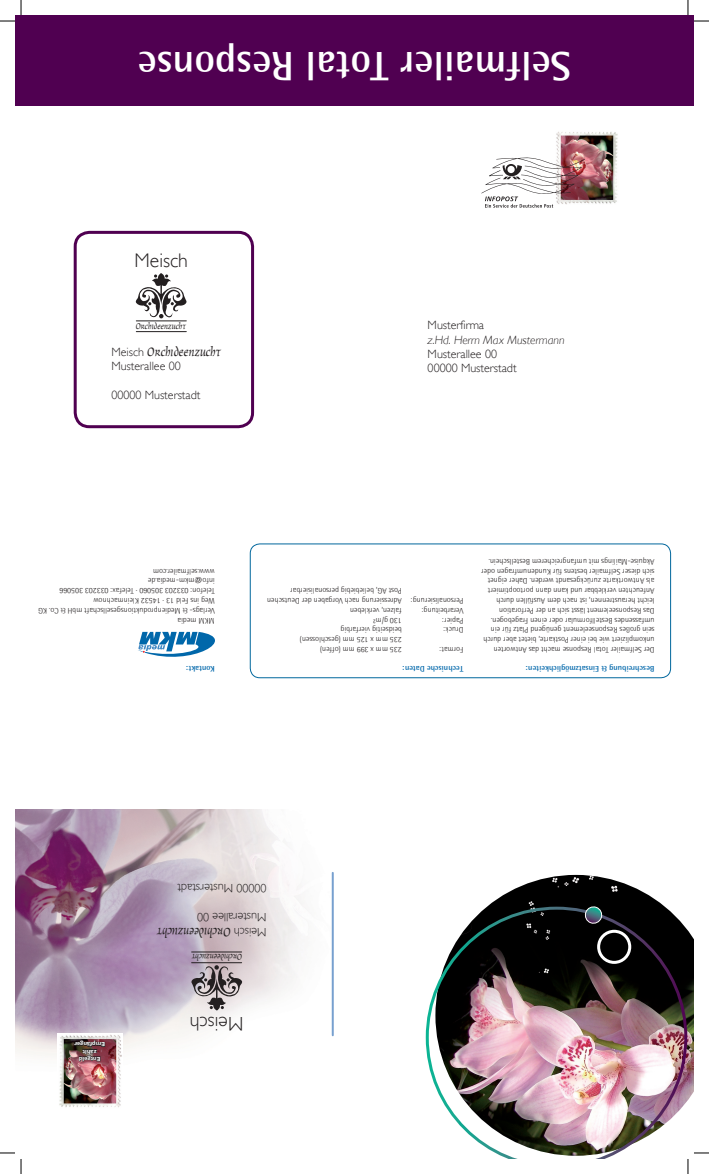
<style>
.page{position:relative;width:709px;height:1174px;background:#fff}
.page>*{position:absolute;margin:0;border:0;box-sizing:border-box;transform-origin:0 0}
.t1{font:700 41px "Rotis Semi Sans";color:#fff}
.t2{font:300 19.7px "Gill Sans";color:#231f20}
.t3{font:14px "Oxford";color:#231f20}
.t4{font:300 12px/14.4px "Gill Sans";color:#231f20}
.t5{font:italic 300 12px "Gill Sans";color:#231f20}
.t6{font:9.6px "Oxford";color:#231f20}
.t7{font:300 8.1px/9.8px "Rotis Semi Sans";color:#231f20}
.t8{font:700 8.1px "Rotis Semi Sans";color:#0067aa}
.t9{font:700 6px/7.2px "Gill Sans";color:#fff;text-align:center}
.s1{font-family:"Gill Sans";font-weight:300;font-size:12px}
</style>
<div class="page">
<img style="left:15px;top:809px;width:287px;height:247px">
<div style="left:74px;top:231px;width:180px;height:197px;border:3px solid #500051;border-radius:14px"></div>
<div style="left:15px;top:15px;width:678px;height:91px;background:#500051"></div>
<img style="left:556px;top:131px;width:62px;height:73px">
<hr style="left:136px;top:320px;width:50px;height:1px;background:#231f20">
<svg style="left:135px;top:273px;width:52px;height:45px"></svg>
<hr style="left:136px;top:331px;width:50px;height:1px;background:#231f20">
<img style="left:481px;top:157px;width:103px;height:51px">
<img style="left:488px;top:874px;width:205px;height:228px">
<img style="left:425px;top:906px;width:261px;height:252px">
<div style="left:596px;top:929px;width:34px;height:34px;border:3px solid #fff;border-radius:50%"></div>
<svg style="left:584px;top:904px;width:19px;height:21px"></svg>
<hr style="left:331px;top:872px;width:2px;height:162px;background:#77a0cf">
<hr style="left:191px;top:962px;width:50px;height:1px;background:#231f20">
<svg style="left:191px;top:964px;width:51px;height:46px"></svg>
<hr style="left:191px;top:951px;width:50px;height:1px;background:#231f20">
<img style="left:57px;top:1033px;width:65px;height:75px">
<svg style="left:73px;top:1039px;width:33px;height:22px"></svg>
<div style="left:250px;top:543px;width:420px;height:135px;border:1px solid #00679d;border-radius:10px"></div>
<svg style="left:138px;top:631px;width:77px;height:25px"></svg>
<svg style="left:0;top:0;width:22px;height:22px"></svg>
<svg style="left:0;top:1152px;width:22px;height:21px"></svg>
<svg style="left:687px;top:0;width:21px;height:22px"></svg>
<svg style="left:687px;top:1152px;width:21px;height:21px"></svg>
<h1 class="t1" style="left:571px;top:91px;width:435px;rotate:-180deg">Selfmailer Total Response</h1>
<h2 class="t2" style="left:134px;top:249px;width:55px">Meisch</h2>
<p class="t6" style="left:136px;top:321px;width:52px">Orchideenzucht</p>
<h3 class="t3" style="left:111px;top:344px;width:111px"><span class="s1">Meisch</span> Orchideenzucht</h3>
<h3 class="t4" style="left:111px;top:359px;width:71px">Musterallee 00</h3>
<h3 class="t4" style="left:111px;top:388px;width:90px">00000 Musterstadt</h3>
<h3 class="t4" style="left:427px;top:318px;width:58px">Musterfirma</h3>
<h3 class="t5" style="left:427px;top:333px;width:138px">z.Hd. Herrn Max Mustermann</h3>
<h3 class="t4" style="left:427px;top:347px;width:90px">Musterallee 00<br>00000 Musterstadt</h3>
<p class="t7" style="left:215px;top:625px;width:178px;rotate:-180deg">MKM media<br>Verlags- &amp; Medienproduktionsgesellschaft mbH &amp; Co. KG<br>Weg ins Feld 13 · 14532 Kleinmachnow<br>Telefon: 033203 305060 · Telefax: 033203 305066 info@mkm-media.de<br>www.selfmailer.com</p>
<p class="t8" style="left:215px;top:674px;width:30px;rotate:-180deg">Kontakt:</p>
<p class="t7" style="left:401px;top:595px;width:113px;rotate:-180deg">Post AG, beliebiebig personalisierbar</p>
<p class="t7" style="left:401px;top:605px;width:136px;rotate:-180deg">Adressierung nach Vorgaben der Deutschen</p>
<p class="t7" style="left:463px;top:605px;width:54px;rotate:-180deg">Personalisierung:</p>
<p class="t7" style="left:401px;top:615px;width:53px;rotate:-180deg">falzen, verkleben</p>
<p class="t7" style="left:463px;top:615px;width:43px;rotate:-180deg">Verarbeitung:</p>
<p class="t7" style="left:401px;top:625px;width:30px;rotate:-180deg">130 g/m²</p>
<p class="t7" style="left:463px;top:625px;width:23px;rotate:-180deg">Papier:</p>
<p class="t7" style="left:401px;top:644px;width:103px;rotate:-180deg">235 mm x 125 mm (geschlossen) beidseitig vierfarbig</p>
<p class="t7" style="left:463px;top:634px;width:21px;rotate:-180deg">Druck:</p>
<p class="t7" style="left:401px;top:654px;width:83px;rotate:-180deg">235 mm x 399 mm (offen)</p>
<p class="t7" style="left:463px;top:654px;width:25px;rotate:-180deg">Format:</p>
<p class="t8" style="left:463px;top:674px;width:62px;rotate:-180deg">Technische Daten:</p>
<p class="t7" style="left:654px;top:654px;width:175px;rotate:-180deg">Der Selfmailer Total Response macht das Antworten unkompliziert wie bei einer Postkarte, bietet aber durch sein großes Responseelement genügend Platz für ein umfassendes Bestellformular oder einen Fragebogen.<br>Das Responseelement lässt sich an der Perforation leicht heraustrennen, ist nach dem Ausfüllen durch Anfeuchten verklebbar und kann dann portooptimiert als Antwortkarte zurückgesandt werden. Daher eignet sich dieser Selfmailer bestens für Kundenumfragen oder Akquise-Mailings mit umfangreicherem Bestellschein.</p>
<p class="t8" style="left:654px;top:674px;width:130px;rotate:-180deg">Beschreibung &amp; Einsatzmöglichkeiten:</p>
<h3 class="t4" style="left:266px;top:895px;width:90px;rotate:-180deg">00000 Musterstadt</h3>
<h3 class="t4" style="left:266px;top:938px;width:71px;rotate:-180deg">Meisch<br>Musterallee 00</h3>
<h3 class="t3" style="left:230px;top:938px;width:75px;rotate:-180deg">Orchideenzucht</h3>
<p class="t6" style="left:242px;top:961px;width:52px;rotate:-180deg">Orchideenzucht</p>
<p class="t9" style="left:105px;top:1062px;width:32px;rotate:-180deg">Entgeld zahlt<br>Empfänger</p>
<h2 class="t2" style="left:243px;top:1034px;width:55px;rotate:-180deg">Meisch</h2>
</div>
